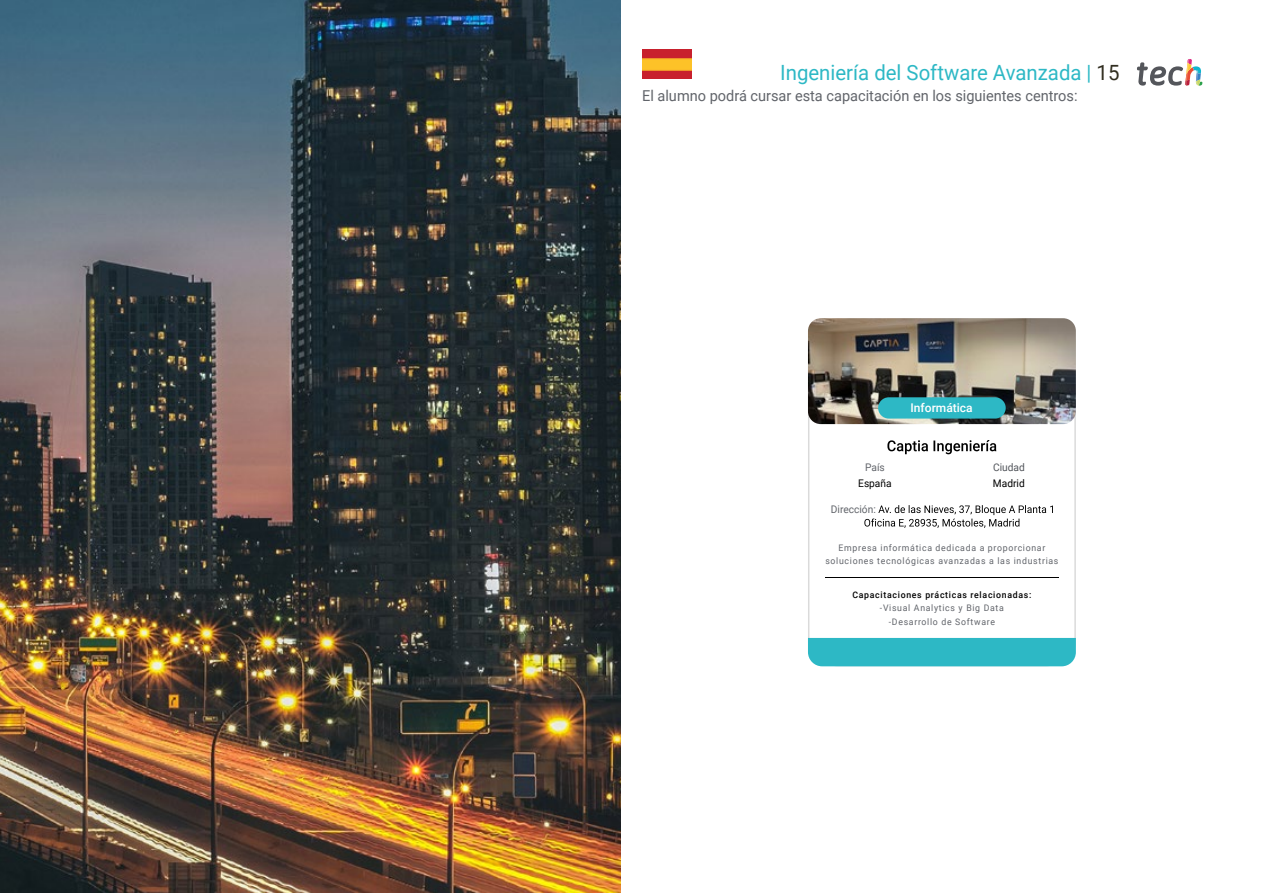
<style>
.page{position:relative;width:1263px;height:893px;background:#fff}
.page>*{position:absolute;margin:0;border:0;box-sizing:border-box;transform-origin:0 0}
.t1{font:21px "Roboto";color:#2db8c5}
.t2{font:15px "Roboto";color:#61646a}
.t3{font:500 12px "Roboto";color:#fff}
.t4{font:10.5px "Roboto";color:#61646a}
.t5{font:10.5px "Roboto";color:#000}
.t6{font:10.5px "Roboto";color:#52555b}
.t7{font:9px/13.5px "Roboto";letter-spacing:.08em;color:#61646a;text-align:center}
.t8{font:500 9px "Roboto";letter-spacing:.08em;color:#000}
.s1{color:#312e20}
</style>
<div class="page">
<img style="left:0;top:0;width:621px;height:893px">
<svg style="left:808px;top:424px;width:268px;height:243px"></svg>
<hr style="left:825px;top:578px;width:234px;height:1px;background:#000">
<svg style="left:887px;top:440px;width:109px;height:14px"></svg>
<svg style="left:864px;top:505px;width:189px;height:23px"></svg>
<div style="left:808px;top:638px;width:268px;height:28px;background:#2db8c5"></div>
<img style="left:808px;top:318px;width:268px;height:106px">
<div style="left:878px;top:397px;width:128px;height:22px;background:#2db8c5;border-radius:11px"></div>
<img style="left:642px;top:49px;width:49px;height:30px">
<svg style="left:1137px;top:59px;width:65px;height:27px"></svg>
<h1 class="t1" style="left:780px;top:57px;width:341px">Ingeniería del Software Avanzada | <span class="s1">15</span></h1>
<h2 class="t2" style="left:642px;top:86px;width:437px">El alumno podrá cursar esta capacitación en los siguientes centros:</h2>
<p class="t4" style="left:865px;top:460px;width:21px">País</p>
<p class="t5" style="left:858px;top:476px;width:35px">España</p>
<h3 class="t3" style="left:910px;top:400px;width:64px">Informática</h3>
<p class="t6" style="left:993px;top:460px;width:33px">Ciudad</p>
<p class="t5" style="left:993px;top:476px;width:33px">Madrid</p>
<p class="t4" style="left:831px;top:502px;width:46px">Dirección:</p>
<p class="t7" style="left:825px;top:540px;width:235px">Empresa informática dedicada a proporcionar soluciones tecnológicas avanzadas a las industrias</p>
<p class="t8" style="left:852px;top:589px;width:180px">Capacitaciones prácticas relacionadas:</p>
<p class="t7" style="left:880px;top:601px;width:125px">-Visual Analytics y Big Data -Desarrollo de Software</p>
</div>
